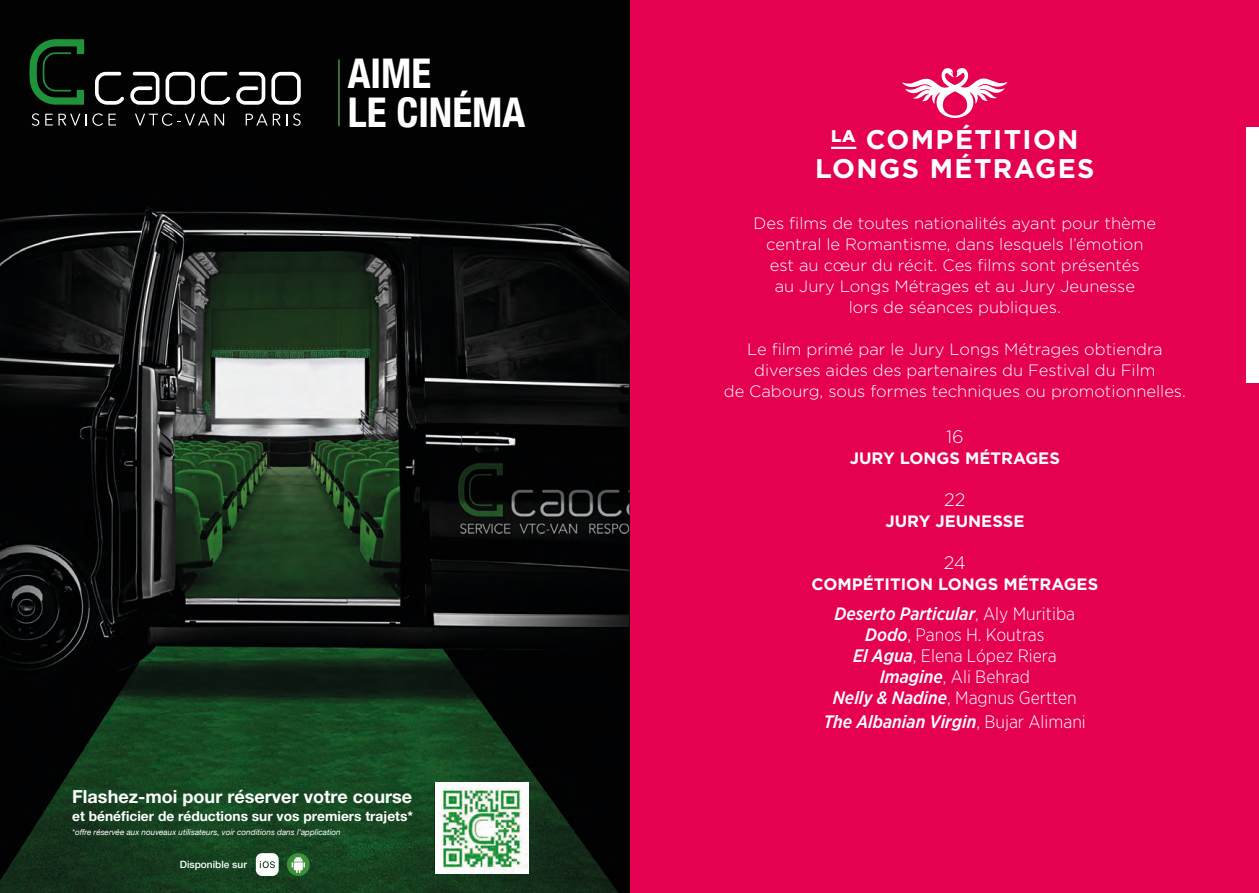
<style>
.page{position:relative;width:1259px;height:893px;background:#fff}
.page>*{position:absolute;margin:0;border:0;box-sizing:border-box;transform-origin:0 0}
.t1{font:700 condensed 40.95px/38.5px "Helvetica Neue";color:#fff}
.t2{font:700 27px/28.5px "Gotham";letter-spacing:.05em;color:#fff;text-align:center}
.t3{font:300 18px/21px "Gotham Narrow";color:#fff;text-align:center}
.t4{font:700 18px "Helvetica Neue LT Pro";color:#fff}
.t5{font:italic 500 18px "Gotham Narrow";color:#fff}
.t6{font:300 18px "Gotham";color:#fff}
.t7{font:300 16.5px/21px "Gotham";color:#fff;text-align:center}
.t8{font:700 16.5px "Gotham";color:#fff}
.t9{font:700 13.8px "Helvetica Neue LT Pro";color:#fff}
.t10{font:500 10.05px "Helvetica Neue LT Pro";color:#fff}
.t11{font:italic 8.1px "Helvetica Neue";color:#fff}
.s1{font-weight:500;font-style:italic}
.s2{font-weight:300;font-style:normal}
</style>
<div class="page">
<div style="left:629px;top:0;width:630px;height:893px;background:#e50051"></div>
<div style="left:1246px;top:128px;width:13px;height:255px;background:#fff"></div>
<hr style="left:831px;top:147px;width:25px;height:2px;background:#fff">
<svg style="left:902px;top:68px;width:105px;height:50px"></svg>
<img style="left:0;top:0;width:629px;height:893px">
<svg style="left:256px;top:853px;width:23px;height:23px"></svg>
<div style="left:287px;top:853px;width:23px;height:23px;background:#3b9138;border-radius:50%"></div>
<svg style="left:291px;top:856px;width:14px;height:17px"></svg>
<div style="left:435px;top:782px;width:93px;height:92px;background:#fff"></div>
<img style="left:440px;top:784px;width:87px;height:90px">
<hr style="left:338px;top:59px;width:2px;height:67px;background:#499045">
<svg style="left:29px;top:39px;width:55px;height:66px;background:#0c3416"></svg>
<svg style="left:95px;top:72px;width:29px;height:33px"></svg>
<svg style="left:130px;top:72px;width:29px;height:33px"></svg>
<svg style="left:166px;top:72px;width:29px;height:33px"></svg>
<svg style="left:201px;top:72px;width:29px;height:33px"></svg>
<svg style="left:236px;top:72px;width:29px;height:33px"></svg>
<svg style="left:271px;top:72px;width:30px;height:33px"></svg>
<svg style="left:32px;top:113px;width:7px;height:13px"></svg>
<svg style="left:45px;top:113px;width:71px;height:13px"></svg>
<svg style="left:135px;top:113px;width:89px;height:13px"></svg>
<svg style="left:246px;top:114px;width:41px;height:12px"></svg>
<svg style="left:293px;top:113px;width:8px;height:13px"></svg>
<h1 class="t1" style="left:348px;top:51px;width:179px">AIME<br>LE CINÉMA</h1>
<p class="t4" style="left:72px;top:785px;width:341px">Flashez-moi pour réserver votre course</p>
<p class="t9" style="left:72px;top:808px;width:342px">et bénéficier de réductions sur vos premiers trajets*</p>
<p class="t11" style="left:72px;top:827px;width:270px">*offre réservée aux nouveaux utilisateurs, voir conditions dans l’application</p>
<p class="t10" style="left:180px;top:859px;width:69px">Disponible sur</p>
<h2 class="t2" style="left:815px;top:125px;width:281px"><sup>LA</sup> COMPÉTITION<br>LONGS MÉTRAGES</h2>
<p class="t7" style="left:753px;top:212px;width:404px">Des films de toutes nationalités ayant pour thème central le Romantisme, dans lesquels l’émotion est au cœur du récit. Ces films sont présentés<br>au Jury Longs Métrages et au Jury Jeunesse<br>lors de séances publiques.</p>
<p class="t7" style="left:724px;top:338px;width:464px">Le film primé par le Jury Longs Métrages obtiendra diverses aides des partenaires du Festival du Film<br>de Cabourg, sous formes techniques ou promotionnelles.</p>
<p class="t6" style="left:946px;top:425px;width:19px">16</p>
<p class="t8" style="left:850px;top:448px;width:211px">JURY LONGS MÉTRAGES</p>
<p class="t6" style="left:944px;top:488px;width:23px">22</p>
<p class="t8" style="left:885px;top:511px;width:140px">JURY JEUNESSE</p>
<p class="t6" style="left:944px;top:552px;width:24px">24</p>
<p class="t8" style="left:811px;top:574px;width:288px">COMPÉTITION LONGS MÉTRAGES</p>
<p class="t3" style="left:833px;top:603px;width:246px"><span class="s1">Deserto Particular</span>, Aly Muritiba<br><span class="s1">Dodo</span>, Panos H. Koutras<br><span class="s1">El Agua</span>, Elena López Riera<br><span class="s1">Imagine</span>, Ali Behrad<br><span class="s1">Nelly &amp; Nadine</span>, Magnus Gertten</p>
<p class="t5" style="left:824px;top:711px;width:264px">The Albanian Virgin<span class="s2">, Bujar Alimani</span></p>
</div>
